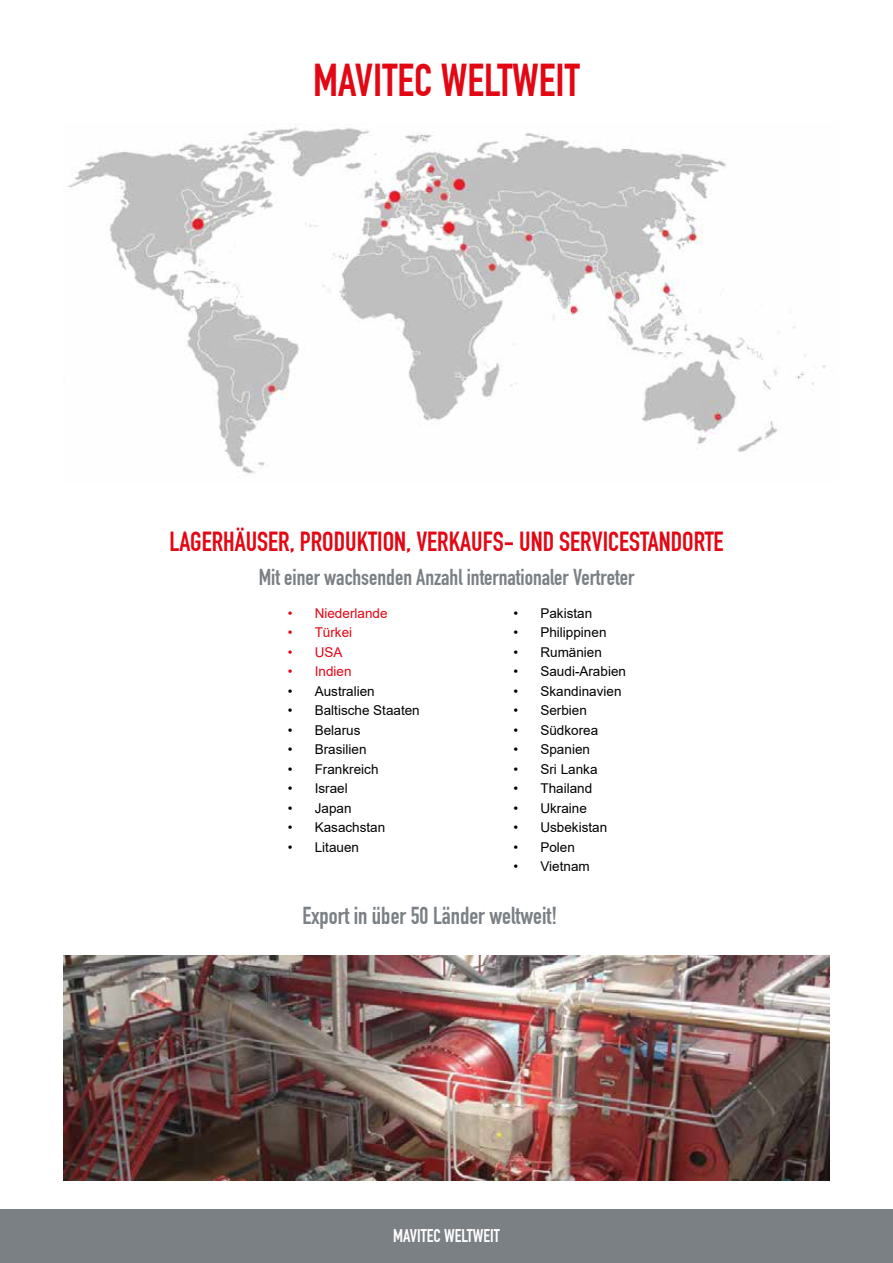
<style>
.page{position:relative;width:893px;height:1263px;background:#fff}
.page>*{position:absolute;margin:0;border:0;box-sizing:border-box;transform-origin:0 0}
.t1{font:45px "DIN Engschrift";color:#e30613}
.t2{font:27px "DIN Engschrift";color:#e30613}
.t3{font:24px "DIN Engschrift";color:#7b8085}
.t4{font:22.5px "DIN Engschrift";color:#7b8085}
.t5{font:19.5px "DIN Engschrift";color:#fff}
.t6{font:18px "DIN Engschrift";color:#fff}
.t7{font:13.5px "Arial";color:#000}
.t8{font:13.5px "Arial";color:#020203}
.t9{font:13.5px "Arial";color:#e30613}
.t10{font:13.5px "Arial";color:#e30617}
</style>
<div class="page">
<img style="left:64px;top:955px;width:765px;height:225px">
<img style="left:68px;top:127px;width:758px;height:347px">
<div style="left:0;top:1210px;width:893px;height:53px;background:#7b8085"></div>
<h1 class="t1" style="left:313px;top:57px;width:268px">MAVITEC WELTWEIT</h1>
<h2 class="t2" style="left:169px;top:528px;width:556px">LAGERHÄUSER, PRODUKTION, VERKAUFS- UND SERVICESTANDORTE</h2>
<h3 class="t4" style="left:259px;top:565px;width:377px">Mit einer wachsenden Anzahl internationaler Vertreter</h3>
<p class="t9" style="left:288px;top:608px;width:101px">• Niederlande</p>
<p class="t9" style="left:288px;top:628px;width:66px">• Türkei</p>
<p class="t10" style="left:288px;top:647px;width:56px">• USA</p>
<p class="t10" style="left:288px;top:667px;width:65px">• Indien</p>
<p class="t8" style="left:288px;top:686px;width:89px">• Australien</p>
<p class="t8" style="left:288px;top:706px;width:134px">• Baltische Staaten</p>
<p class="t8" style="left:288px;top:725px;width:74px">• Belarus</p>
<p class="t8" style="left:288px;top:744px;width:80px">• Brasilien</p>
<p class="t8" style="left:288px;top:764px;width:92px">• Frankreich</p>
<p class="t8" style="left:288px;top:783px;width:62px">• Israel</p>
<p class="t8" style="left:288px;top:803px;width:65px">• Japan</p>
<p class="t8" style="left:288px;top:822px;width:99px">• Kasachstan</p>
<p class="t8" style="left:288px;top:842px;width:73px">• Litauen</p>
<p class="t7" style="left:513px;top:608px;width:80px">• Pakistan</p>
<p class="t7" style="left:513px;top:628px;width:95px">• Philippinen</p>
<p class="t7" style="left:513px;top:647px;width:90px">• Rumänien</p>
<p class="t7" style="left:513px;top:667px;width:114px">• Saudi-Arabien</p>
<p class="t7" style="left:513px;top:686px;width:110px">• Skandinavien</p>
<p class="t7" style="left:513px;top:706px;width:75px">• Serbien</p>
<p class="t7" style="left:513px;top:725px;width:86px">• Südkorea</p>
<p class="t7" style="left:513px;top:744px;width:78px">• Spanien</p>
<p class="t7" style="left:513px;top:764px;width:86px">• Sri Lanka</p>
<p class="t7" style="left:513px;top:783px;width:80px">• Thailand</p>
<p class="t7" style="left:513px;top:803px;width:75px">• Ukraine</p>
<p class="t7" style="left:513px;top:822px;width:95px">• Usbekistan</p>
<p class="t7" style="left:513px;top:842px;width:63px">• Polen</p>
<p class="t7" style="left:513px;top:861px;width:78px">• Vietnam</p>
<h3 class="t3" style="left:303px;top:903px;width:256px">Export in über 50 Länder weltweit!</h3>
<h3 class="t5" style="left:409px;top:1225px;width:76px">WORLDWIDE</h3>
<h3 class="t6" style="left:393px;top:1226px;width:108px">MAVITEC WELTWEIT</h3>
</div>
